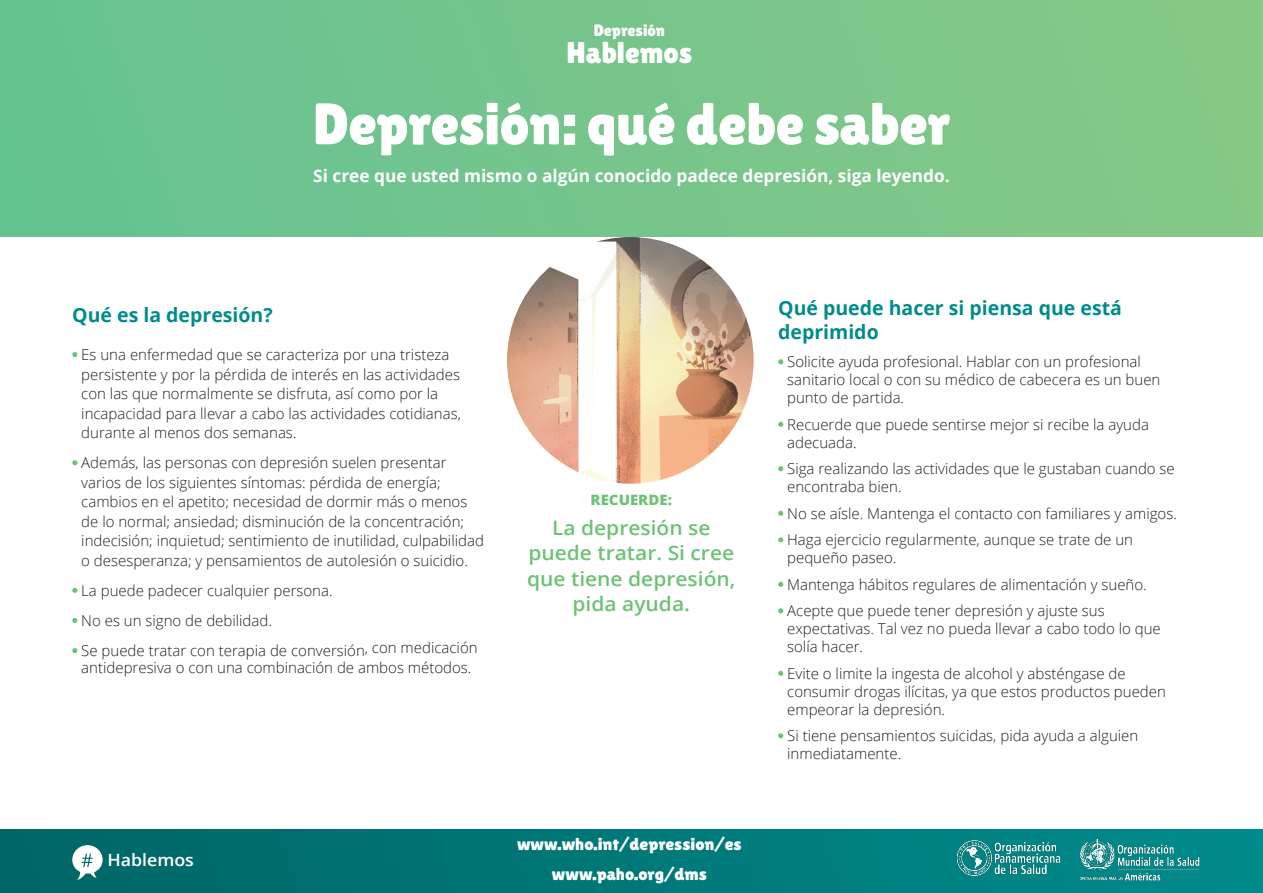
<style>
.page{position:relative;width:1263px;height:893px;background:#fff}
.page>*{position:absolute;margin:0;border:0;box-sizing:border-box;transform-origin:0 0}
.capçalera_01{font:58.5px "Lilita One";letter-spacing:-.01em;color:#fff}
.t1{font:30px "Lilita One";color:#fff}
.remember{font:600 19.95px/25.5px "Open Sans";color:#6ec277;text-align:center;scale:1.05 1}
.text_seguit{font:700 19.5px/24px "Open Sans";color:#008c8c}
.ladillo{font:700 19.5px "Open Sans";color:#008c8c}
.capçalera_02{font:700 17.25px "Open Sans";color:#fff}
.t2{font:17.1px/29.7px "Lilita One";color:#fff;text-align:center;scale:1.05 1}
.t3{font:600 16.95px "Open Sans";color:#fff;scale:1.05 1}
.t4{font:16.5px "Lilita One";color:#fff}
.text_seguit-2{font:300 15px/18px "Open Sans";color:#231f20}
.remember_ladillo{font:800 14.25px "Open Sans";color:#6ec277;scale:1.05 1}
</style>
<div class="page">
<div style="left:0;top:829px;width:1263px;height:64px;background:linear-gradient(to right,#006565,#008b8b)"></div>
<svg style="left:72px;top:845px;width:31px;height:35px"></svg>
<div style="left:0;top:0;width:1263px;height:237px;background:linear-gradient(to right,#65c293,#87c886)"></div>
<img style="left:507px;top:237px;width:247px;height:247px;border-radius:123px">
<img style="left:954px;top:829px;width:250px;height:61px">
<svg style="left:72px;top:352px;width:5px;height:5px"></svg>
<svg style="left:72px;top:460px;width:5px;height:5px"></svg>
<svg style="left:72px;top:588px;width:5px;height:5px"></svg>
<svg style="left:72px;top:618px;width:5px;height:5px"></svg>
<svg style="left:72px;top:648px;width:5px;height:5px"></svg>
<svg style="left:778px;top:359px;width:5px;height:5px"></svg>
<svg style="left:778px;top:422px;width:5px;height:5px"></svg>
<svg style="left:778px;top:466px;width:5px;height:5px"></svg>
<svg style="left:778px;top:511px;width:5px;height:5px"></svg>
<svg style="left:778px;top:537px;width:5px;height:5px"></svg>
<svg style="left:778px;top:582px;width:5px;height:5px"></svg>
<svg style="left:778px;top:608px;width:5px;height:5px"></svg>
<svg style="left:778px;top:671px;width:5px;height:5px"></svg>
<svg style="left:778px;top:733px;width:5px;height:5px"></svg>
<p class="t4" style="left:594px;top:21px;width:73px">Depresión</p>
<h2 class="t1" style="left:566px;top:35px;width:127px">Hablemos</h2>
<p class="capçalera_01" style="left:313px;top:90px;width:639px">Depresión: qué debe saber</p>
<p class="capçalera_02" style="left:313px;top:163px;width:638px">Si cree que usted mismo o algún conocido padece depresión, siga leyendo.</p>
<p class="ladillo" style="left:72px;top:301px;width:202px">Qué es la depresión?</p>
<p class="text_seguit-2" style="left:81px;top:345px;width:381px;line-height:19.5px">Es una enfermedad que se caracteriza por una tristeza persistente y por la pérdida de interés en las actividades con las que normalmente se disfruta, así como por la incapacidad para llevar a cabo las actividades cotidianas, durante al menos dos semanas.</p>
<p class="text_seguit-2" style="left:81px;top:453px;width:404px;line-height:19.5px">Además, las personas con depresión suelen presentar varios de los siguientes síntomas: pérdida de energía; cambios en el apetito; necesidad de dormir más o menos de lo normal; ansiedad; disminución de la concentración; indecisión; inquietud; sentimiento de inutilidad, culpabilidad o desesperanza; y pensamientos de autolesión o suicidio.</p>
<p class="text_seguit-2" style="left:81px;top:581px;width:253px">La puede padecer cualquier persona.</p>
<p class="text_seguit-2" style="left:81px;top:611px;width:192px">No es un signo de debilidad.</p>
<p class="text_seguit-2" style="left:81px;top:642px;width:398px;line-height:16.5px">Se puede tratar con terapia de conversión, con medicación antidepresiva o con una combinación de ambos métodos.</p>
<p class="remember_ladillo" style="left:590px;top:489px;width:79px">RECUERDE:</p>
<p class="remember" style="left:527px;top:514px;width:200px">La depresión se puede tratar. Si cree que tiene depresión, pida ayuda.</p>
<p class="t3" style="left:107px;top:848px;width:84px">Hablemos</p>
<p class="t2" style="left:517px;top:829px;width:215px">www.who.int/depression/es www.paho.org/dms</p>
<p class="text_seguit" style="left:778px;top:295px;width:345px">Qué puede hacer si piensa que está deprimido</p>
<p class="text_seguit-2" style="left:787px;top:352px;width:375px">Solicite ayuda profesional. Hablar con un profesional sanitario local o con su médico de cabecera es un buen punto de partida.</p>
<p class="text_seguit-2" style="left:787px;top:415px;width:363px">Recuerde que puede sentirse mejor si recibe la ayuda adecuada.</p>
<p class="text_seguit-2" style="left:787px;top:459px;width:389px">Siga realizando las actividades que le gustaban cuando se encontraba bien.</p>
<p class="text_seguit-2" style="left:787px;top:504px;width:391px">No se aísle. Mantenga el contacto con familiares y amigos.</p>
<p class="text_seguit-2" style="left:787px;top:530px;width:347px">Haga ejercicio regularmente, aunque se trate de un pequeño paseo.</p>
<p class="text_seguit-2" style="left:787px;top:575px;width:361px">Mantenga hábitos regulares de alimentación y sueño.</p>
<p class="text_seguit-2" style="left:787px;top:601px;width:375px">Acepte que puede tener depresión y ajuste sus expectativas. Tal vez no pueda llevar a cabo todo lo que solía hacer.</p>
<p class="text_seguit-2" style="left:787px;top:664px;width:380px">Evite o limite la ingesta de alcohol y absténgase de consumir drogas ilícitas, ya que estos productos pueden empeorar la depresión.</p>
<p class="text_seguit-2" style="left:787px;top:727px;width:353px">Si tiene pensamientos suicidas, pida ayuda a alguien inmediatamente.</p>
</div>
